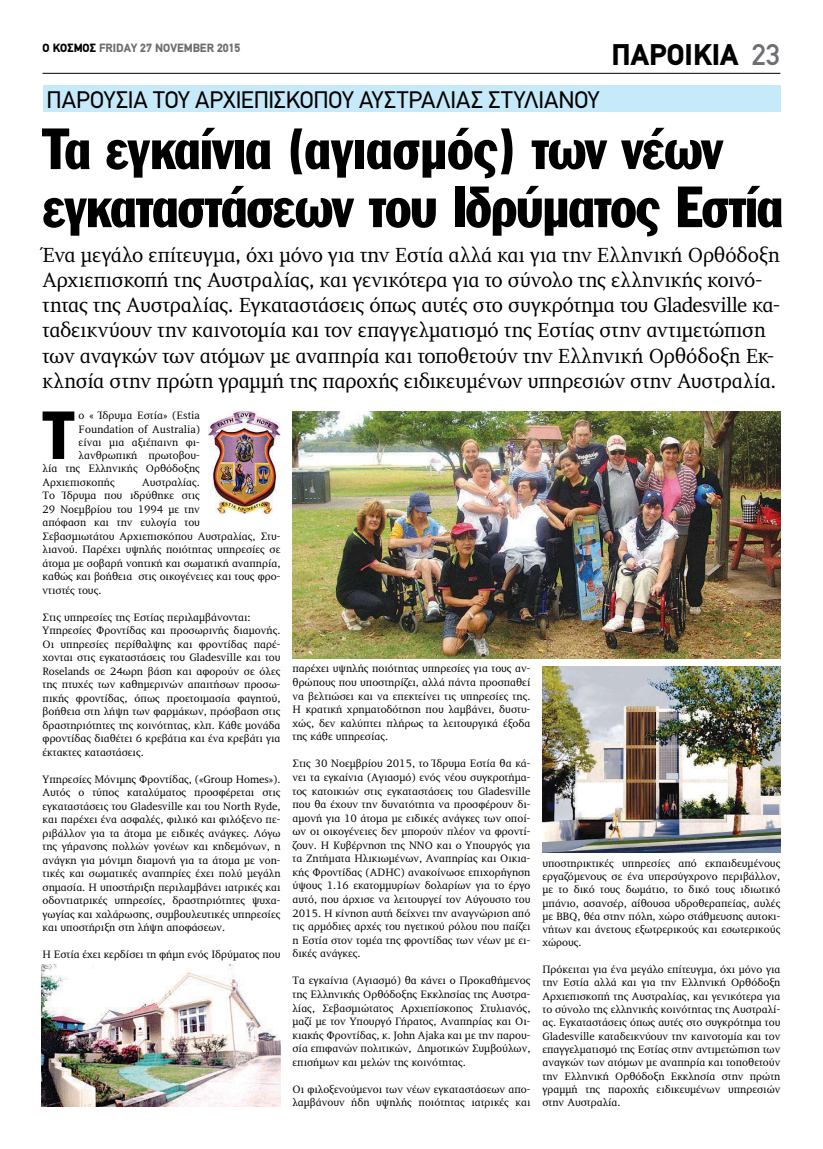
<style>
.page{position:relative;width:823px;height:1149px;background:#fff}
.page>*{position:absolute;margin:0;border:0;box-sizing:border-box;transform-origin:0 0}
.t1{font:66.6px "Franklin Gothic Greek Cond";color:#000}
.t2{font:57px/58px "Franklin Gothic Greek Cond";letter-spacing:-.02em;color:#000}
.t3{font:900 30px "PF Din Text";color:#000}
.t4{font:24px "PF Din Text";letter-spacing:-.005em;color:#000}
.t5{font:21px/25.2px "PF Diplomat";letter-spacing:-.01em;color:#000}
.t6{font:900 12px "PF Din Text";color:#6d6e71}
.t7{font:11px/13.5px "PF Diplomat";color:#000;text-align:justify}
.s1{color:#000}
.s2{font-weight:500;color:#6d6e71}
</style>
<div class="page">
<hr style="left:43px;top:73px;width:737px;height:1px;background:#000">
<div style="left:43px;top:86px;width:737px;height:26px;background:#c7eafb"></div>
<img style="left:42px;top:964px;width:238px;height:142px">
<img style="left:542px;top:666px;width:238px;height:186px">
<img style="left:292px;top:411px;width:488px;height:247px">
<img style="left:208px;top:411px;width:72px;height:102px">
<p class="t6" style="left:43px;top:40px;width:199px"><span class="s1">Ο ΚΟΣΜΟΣ</span> FRIDAY 27 NOVEMBER 2015</p>
<h3 class="t4" style="left:46px;top:85px;width:554px">ΠΑΡΟΥΣΙΑ ΤΟΥ ΑΡΧΙΕΠΙΣΚΟΠΟΥ ΑΥΣΤΡΑΛΙΑΣ ΣΤΥΛΙΑΝΟΥ</h3>
<h3 class="t3" style="left:611px;top:37px;width:170px">ΠΑΡΟΙΚΙΑ <span class="s2">23</span></h3>
<h2 class="t2" style="left:43px;top:120px;width:742px">Τα εγκαίνια (αγιασµός) των νέων εγκαταστάσεων του Ιδρύµατος Εστία</h2>
<p class="t5" style="left:43px;top:242px;width:738px">Ένα µεγάλο επίτευγµα, όχι µόνο για την Εστία αλλά και για την Ελληνική Ορθόδοξη Αρχιεπισκοπή της Αυστραλίας, και γενικότερα για το σύνολο της ελληνικής κοινό&shy;τητας της Αυστραλίας. Εγκαταστάσεις όπως αυτές στο συγκρότηµα του Gladesville κα&shy;ταδεικνύουν την καινοτοµία και τον επαγγελµατισµό της Εστίας στην αντιµετώπιση των αναγκών των ατόµων µε αναπηρία και τοποθετούν την Ελληνική Ορθόδοξη Εκ&shy;κλησία στην πρώτη γραµµή της παροχής ειδικευµένων υπηρεσιών στην Αυστραλία.</p>
<h1 class="t1" style="left:43px;top:397px;width:32px">T</h1>
<p class="t7" style="left:79px;top:409px;width:123px">o « Ίδρυµα Εστία» (Estia</p>
<p class="t7" style="left:79px;top:422px;width:123px">Foundation of Australia)</p>
<p class="t7" style="left:79px;top:435px;width:123px">είναι µια αξιέπαινη φι-</p>
<p class="t7" style="left:79px;top:448px;width:123px">λανθρωπική πρωτοβου-</p>
<p class="t7" style="left:43px;top:462px;width:159px">λία της Ελληνικής Ορθόδοξης</p>
<p class="t7" style="left:43px;top:475px;width:74px">Αρχιεπισκοπής</p>
<p class="t7" style="left:43px;top:475px;width:239px;text-align:left;text-indent:100px">Αυστραλίας.<br>Το Ίδρυµα που ιδρύθηκε στις<br>29 Νοεµβρίου του 1994 µε την<br>απόφαση και την ευλογία του<br>Σεβασµιωτάτου Αρχιεπισκόπου Αυστραλίας, Στυ&shy;λιανού. Παρέχει υψηλής ποιότητας υπηρεσίες σε άτοµα µε σοβαρή νοητική και σωµατική αναπηρία, καθώς και βοήθεια στις οικογένειες και τους φρο&shy;ντιστές τους.</p>
<p class="t7" style="left:43px;top:610px;width:239px;text-align:left">Στις υπηρεσίες της Εστίας περιλαµβάνονται:<br>Υπηρεσίες Φροντίδας και προσωρινής διαµονής.<br>Οι υπηρεσίες περίθαλψης και φροντίδας παρέ&shy;χονται στις εγκαταστάσεις του Gladesville και του Roselands σε 24ωρη βάση και αφορούν σε όλες της πτυχές των καθηµερινών απαιτήσων προσω&shy;πικής φροντίδας, όπως προετοιµασία φαγητού, βοήθεια στη λήψη των φαρµάκων, πρόσβαση στις δραστηριότητες της κοινότητας, κλπ. Κάθε µονάδα φροντίδας διαθέτει 6 κρεβάτια και ένα κρεβάτι για έκτακτες καταστάσεις.</p>
<p class="t7" style="left:43px;top:772px;width:239px">Υπηρεσίες Μόνιµης Φροντίδας, («Group Homes»).<br>Αυτός ο τύπος καταλύµατος προσφέρεται στις εγκαταστάσεις του Gladesville και του North Ryde, και παρέχει ένα ασφαλές, φιλικό και φιλόξενο πε&shy;ριβάλλον για τα άτοµα µε ειδικές ανάγκες. Λόγω της γήρανσης πολλών γονέων και κηδεµόνων, η ανάγκη για µόνιµη διαµονή για τα άτοµα µε νοη&shy;τικές και σωµατικές αναπηρίες έχει πολύ µεγάλη σηµασία. Η υποστήριξη περιλαµβάνει ιατρικές και οδοντιατρικές υπηρεσίες, δραστηριότητες ψυχα&shy;γωγίας και χαλάρωσης, συµβουλευτικές υπηρεσίες και υποστήριξη στη λήψη αποφάσεων.</p>
<p class="t7" style="left:43px;top:947px;width:239px">Η Εστία έχει κερδίσει τη φήµη ενός Ιδρύµατος που</p>
<p class="t7" style="left:292px;top:662px;width:239px">παρέχει υψηλής ποιότητας υπηρεσίες για τους αν&shy;θρώπους που υποστηρίζει, αλλά πάντα προσπαθεί να βελτιώσει και να επεκτείνει τις υπηρεσίες της.<br>Η κρατική χρηµατοδότηση που λαµβάνει, δυστυ&shy;χώς, δεν καλύπτει πλήρως τα λειτουργικά έξοδα της κάθε υπηρεσίας.</p>
<p class="t7" style="left:292px;top:757px;width:239px">Στις 30 Νοεµβρίου 2015, το Ίδρυµα Εστία θα κά&shy;νει τα εγκαίνια (Αγιασµό) ενός νέου συγκροτήµα&shy;τος κατοικιών στις εγκαταστάσεις του Gladesville που θα έχουν την δυνατότητα να προσφέρουν δι&shy;αµονή για 10 άτοµα µε ειδικές ανάγκες των οποί&shy;ων οι οικογένειες δεν µπορούν πλέον να φροντί&shy;ζουν. Η Κυβέρνηση της ΝΝΟ και ο Υπουργός για τα Ζητήµατα Ηλικιωµένων, Αναπηρίας και Οικια&shy;κής Φροντίδας (ADHC) ανακοίνωσε επιχορήγηση ύψους 1.16 εκατοµµυρίων δολαρίων για το έργο αυτό, που άρχισε να λειτουργεί τον Αύγουστο του 2015. Η κίνηση αυτή δείχνει την αναγνώριση από τις αρµόδιες αρχές του ηγετικού ρόλου που παίζει η Εστία στον τοµέα της φροντίδας των νέων µε ει&shy;δικές ανάγκες.</p>
<p class="t7" style="left:292px;top:973px;width:239px">Τα εγκαίνια (Αγιασµό) θα κάνει ο Προκαθήµενος της Ελληνικής Ορθόδοξης Εκκλησίας της Αυστρα&shy;λίας, Σεβασµιώτατος Αρχιεπίσκοπος Στυλιανός, µαζί µε τον Υπουργό Γήρατος, Αναπηρίας και Οι&shy;κιακής Φροντίδας, κ. John Ajaka και µε την παρου&shy;σία επιφανών πολιτικών, ∆ηµοτικών Συµβούλων, επισήµων και µελών της κοινότητας.</p>
<p class="t7" style="left:292px;top:1082px;width:239px">Οι φιλοξενούµενοι των νέων εγκαταστάσεων απο&shy;λαµβάνουν ήδη υψηλής ποιότητας ιατρικές και</p>
<p class="t7" style="left:542px;top:856px;width:239px">υποστηρικτικές υπηρεσίες από εκπαιδευµένους εργαζόµενους σε ένα υπερσύγχρονο περιβάλλον, µε το δικό τους δωµάτιο, το δικό τους ιδιωτικό µπάνιο, ασανσέρ, αίθουσα υδροθεραπείας, αυλές µε BBQ, θέα στην πόλη, χώρο στάθµευσης αυτοκι&shy;νήτων και άνετους εξωτρερικούς και εσωτερικούς χώρους.</p>
<p class="t7" style="left:542px;top:962px;width:239px">Πρόκειται για ένα µεγάλο επίτευγµα, όχι µόνο για την Εστία αλλά και για την Ελληνική Ορθόδοξη Αρχιεπισκοπή της Αυστραλίας, και γενικότερα για το σύνολο της ελληνικής κοινότητας της Αυστραλί&shy;ας. Εγκαταστάσεις όπως αυτές στο συγκρότηµα του Gladesville καταδεικνύουν την καινοτοµία και τον επαγγελµατισµό της Εστίας στην αντιµετώπιση των αναγκών των ατόµων µε αναπηρία και τοποθετούν την Ελληνική Ορθόδοξη Εκκλησία στην πρώτη γραµµή της παροχής ειδικευµένων υπηρεσιών στην Αυστραλία.</p>
</div>
